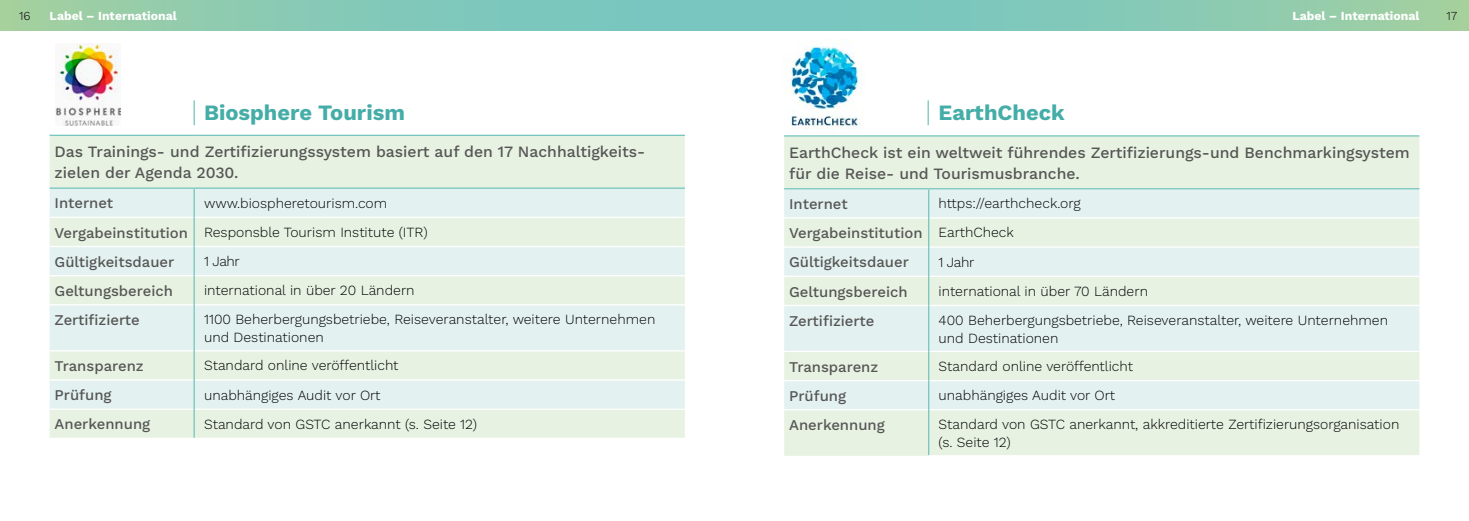
<style>
.page{position:relative;width:1469px;height:521px;background:#fff}
.page>*{position:absolute;margin:0;border:0;box-sizing:border-box;transform-origin:0 0}
.t1{font:700 21.88px "Work Sans";color:#45ada7}
.t2{font:500 15.75px/21px "Work Sans";color:#565655}
.t3{font:500 14.88px/29.2px "Work Sans";color:#565655}
.t4{font:300 14px/17.5px "Work Sans";color:#000}
.t5{font:700 12.25px "Work Sans";color:#fff}
.t6{font:300 12.25px "Work Sans";color:#000}
.s1{font-weight:500;font-size:14.88px;color:#565655}
.s2{font-weight:300;font-size:14px;color:#000}
</style>
<div class="page">
<div style="left:734px;top:0;width:734px;height:30px;background:linear-gradient(to right,#70c4c6,#9fcfa4)"></div>
<div style="left:0;top:0;width:734px;height:30px;background:linear-gradient(to right,#9fcfa3,#70c4c6)"></div>
<div style="left:50px;top:136px;width:635px;height:302px;background:#e7f2e2"></div>
<svg style="left:50px;top:189px;width:635px;height:219px;background:#e4f2ea"></svg>
<hr style="left:50px;top:217px;width:143px;height:1px;background:#fff">
<hr style="left:195px;top:217px;width:490px;height:1px;background:#fff">
<hr style="left:50px;top:246px;width:143px;height:1px;background:#fff">
<hr style="left:195px;top:246px;width:490px;height:1px;background:#fff">
<hr style="left:50px;top:275px;width:143px;height:1px;background:#fff">
<hr style="left:195px;top:275px;width:490px;height:1px;background:#fff">
<hr style="left:50px;top:304px;width:143px;height:1px;background:#fff">
<hr style="left:195px;top:304px;width:490px;height:1px;background:#fff">
<hr style="left:50px;top:350px;width:143px;height:1px;background:#fff">
<hr style="left:195px;top:350px;width:490px;height:1px;background:#fff">
<hr style="left:50px;top:379px;width:143px;height:2px;background:#fff">
<hr style="left:195px;top:379px;width:490px;height:2px;background:#fff">
<hr style="left:50px;top:408px;width:143px;height:2px;background:#fff">
<hr style="left:195px;top:408px;width:490px;height:2px;background:#fff">
<hr style="left:50px;top:135px;width:144px;height:1px;background:#78c6bf">
<hr style="left:194px;top:135px;width:491px;height:1px;background:#78c6bf">
<hr style="left:50px;top:187px;width:144px;height:2px;background:#78c6bf">
<hr style="left:194px;top:187px;width:491px;height:2px;background:#78c6bf">
<hr style="left:193px;top:189px;width:2px;height:28px;background:#78c6bf">
<hr style="left:193px;top:217px;width:2px;height:29px;background:#78c6bf">
<hr style="left:193px;top:246px;width:2px;height:30px;background:#78c6bf">
<hr style="left:193px;top:276px;width:2px;height:29px;background:#78c6bf">
<hr style="left:193px;top:305px;width:2px;height:46px;background:#78c6bf">
<hr style="left:193px;top:351px;width:2px;height:29px;background:#78c6bf">
<hr style="left:193px;top:380px;width:2px;height:29px;background:#78c6bf">
<hr style="left:193px;top:409px;width:2px;height:29px;background:#78c6bf">
<img style="left:56px;top:44px;width:65px;height:82px">
<hr style="left:193px;top:100px;width:2px;height:25px;background:#78c6bf">
<div style="left:784px;top:137px;width:635px;height:319px;background:#e7f2e2"></div>
<svg style="left:784px;top:189px;width:635px;height:220px;background:#e4f1ea"></svg>
<hr style="left:784px;top:217px;width:144px;height:2px;background:#fff">
<hr style="left:929px;top:217px;width:490px;height:2px;background:#fff">
<hr style="left:784px;top:246px;width:144px;height:2px;background:#fff">
<hr style="left:929px;top:246px;width:490px;height:2px;background:#fff">
<hr style="left:784px;top:276px;width:144px;height:1px;background:#fff">
<hr style="left:929px;top:276px;width:490px;height:1px;background:#fff">
<hr style="left:784px;top:305px;width:144px;height:1px;background:#fff">
<hr style="left:929px;top:305px;width:490px;height:1px;background:#fff">
<hr style="left:784px;top:351px;width:144px;height:1px;background:#fff">
<hr style="left:929px;top:351px;width:490px;height:1px;background:#fff">
<hr style="left:784px;top:380px;width:144px;height:1px;background:#fff">
<hr style="left:929px;top:380px;width:490px;height:1px;background:#fff">
<hr style="left:784px;top:409px;width:144px;height:1px;background:#fff">
<hr style="left:929px;top:409px;width:490px;height:1px;background:#fff">
<hr style="left:928px;top:455px;width:491px;height:1px;background:#fff">
<hr style="left:784px;top:135px;width:144px;height:2px;background:#78c6bf">
<hr style="left:928px;top:135px;width:491px;height:2px;background:#78c6bf">
<hr style="left:928px;top:188px;width:491px;height:1px;background:#78c6bf">
<hr style="left:784px;top:188px;width:144px;height:1px;background:#78c6bf">
<svg style="left:928px;top:189px;width:1px;height:116px"></svg>
<hr style="left:928px;top:305px;width:1px;height:46px;background:#78c6bf">
<hr style="left:928px;top:351px;width:1px;height:30px;background:#78c6bf">
<svg style="left:928px;top:381px;width:1px;height:29px"></svg>
<hr style="left:928px;top:410px;width:1px;height:45px;background:#78c6bf">
<img style="left:787px;top:40px;width:75px;height:89px">
<svg style="left:927px;top:100px;width:1px;height:25px"></svg>
<p class="t6" style="left:19px;top:7px;width:13px">16</p>
<p class="t5" style="left:50px;top:6px;width:129px">Label – International</p>
<p class="t5" style="left:1292px;top:6px;width:129px">Label – International</p>
<p class="t6" style="left:1446px;top:7px;width:12px">17</p>
<h1 class="t1" style="left:204px;top:96px;width:202px">Biosphere Tourism</h1>
<p class="t2" style="left:55px;top:141px;width:589px">Das Trainings- und Zertifizierungssystem basiert auf den 17 Nachhaltigkeits&shy;zielen der Agenda 2030.</p>
<p class="t3" style="left:55px;top:188px;width:60px">Internet</p>
<p class="t4" style="left:55px;top:188px;width:374px;line-height:29.2px;text-indent:149px">www.biospheretourism.com<br><span class="s1">Vergabeinstitution</span> Responsble Tourism Institute (ITR)</p>
<p class="t3" style="left:55px;top:246px;width:121px">Gültigkeitsdauer</p>
<p class="t4" style="left:204px;top:252px;width:37px">1 Jahr</p>
<p class="t3" style="left:55px;top:276px;width:120px">Geltungsbereich</p>
<p class="t4" style="left:204px;top:281px;width:212px">international in über 20 Ländern</p>
<p class="t3" style="left:55px;top:305px;width:87px">Zertifizierte</p>
<p class="t4" style="left:204px;top:310px;width:453px">1100 Beherbergungsbetriebe, Reiseveranstalter, weitere Unternehmen und Destinationen</p>
<p class="t3" style="left:55px;top:351px;width:91px">Transparenz</p>
<p class="t4" style="left:204px;top:356px;width:196px">Standard online veröffentlicht</p>
<p class="t3" style="left:55px;top:380px;width:59px">Prüfung</p>
<p class="t4" style="left:204px;top:386px;width:178px">unabhängiges Audit vor Ort</p>
<p class="t3" style="left:55px;top:409px;width:97px">Anerkennung</p>
<p class="t4" style="left:204px;top:415px;width:275px">Standard von GSTC anerkannt (s. Seite 12)</p>
<h1 class="t1" style="left:938px;top:96px;width:128px">EarthCheck</h1>
<p class="t2" style="left:789px;top:141px;width:622px">EarthCheck ist ein weltweit führendes Zertifizierungs-und Benchmarkingsystem für die Reise- und Tourismusbranche.</p>
<p class="t3" style="left:789px;top:189px;width:60px">Internet</p>
<p class="t4" style="left:938px;top:194px;width:143px">https://earthcheck.org</p>
<p class="t3" style="left:789px;top:218px;width:226px">Vergabeinstitution <span class="s2">EarthCheck<br></span>Gültigkeitsdauer</p>
<p class="t4" style="left:938px;top:253px;width:37px">1 Jahr</p>
<p class="t3" style="left:789px;top:276px;width:120px">Geltungsbereich</p>
<p class="t4" style="left:938px;top:282px;width:211px">international in über 70 Ländern</p>
<p class="t3" style="left:789px;top:305px;width:87px">Zertifizierte</p>
<p class="t4" style="left:938px;top:311px;width:451px">400 Beherbergungsbetriebe, Reiseveranstalter, weitere Unternehmen und Destinationen</p>
<p class="t3" style="left:789px;top:351px;width:91px">Transparenz</p>
<p class="t4" style="left:938px;top:357px;width:196px">Standard online veröffentlicht</p>
<p class="t3" style="left:789px;top:380px;width:59px">Prüfung</p>
<p class="t4" style="left:938px;top:386px;width:178px">unabhängiges Audit vor Ort</p>
<p class="t3" style="left:789px;top:410px;width:97px">Anerkennung</p>
<p class="t4" style="left:938px;top:415px;width:462px">Standard von GSTC anerkannt, akkreditierte Zertifizierungsorganisation (s. Seite 12)</p>
</div>
